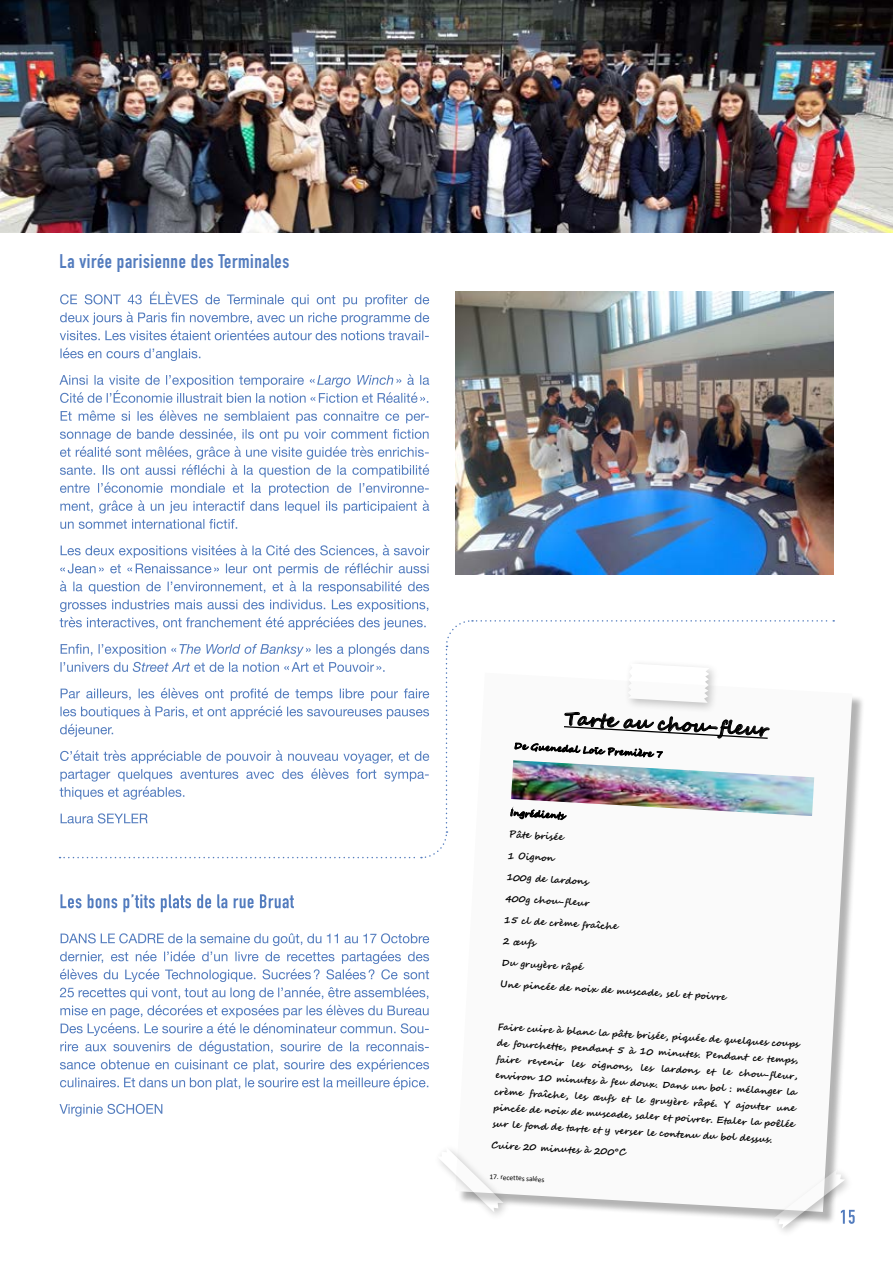
<style>
.page{position:relative;width:893px;height:1263px;background:#fff}
.page>*{position:absolute;margin:0;border:0;box-sizing:border-box;transform-origin:0 0}
.t1{font:700 19.5px "DIN Condensed";letter-spacing:.03em;color:#537cbe}
.t2{font:700 18.3px "Segoe Script";color:#000}
.t3{font:700 9.3px/16.2px "Segoe Script";color:#000;text-align:justify}
.t4{font:700 9px "Segoe Script";color:#000}
.t5{font:7.35px "Calibri";color:#000}
</style>
<div class="page">
<svg style="left:60px;top:545px;width:369px;height:49px"></svg>
<svg style="left:60px;top:519px;width:177px;height:10px"></svg>
<svg style="left:60px;top:410px;width:369px;height:103px"></svg>
<svg style="left:59px;top:374px;width:370px;height:29px"></svg>
<svg style="left:60px;top:348px;width:140px;height:13px"></svg>
<svg style="left:60px;top:292px;width:369px;height:48px"></svg>
<svg style="left:60px;top:1104px;width:102px;height:12px"></svg>
<svg style="left:60px;top:933px;width:369px;height:157px"></svg>
<svg style="left:60px;top:894px;width:234px;height:18px"></svg>
<div style="left:457px;top:675px;width:408px;height:549px;background:#000;opacity:.3"></div>
<svg style="left:457px;top:675px;width:395px;height:537px"></svg>
<div style="left:433px;top:1143px;width:81px;height:79px;background:#000;opacity:.75"></div>
<svg style="left:437px;top:1147px;width:67px;height:65px"></svg>
<div style="left:770px;top:1165px;width:85px;height:73px;background:#000;opacity:.75"></div>
<img style="left:0;top:0;width:893px;height:232px">
<img style="left:456px;top:291px;width:377px;height:283px">
<svg style="left:60px;top:600px;width:774px;height:259px"></svg>
<svg style="left:774px;top:1169px;width:81px;height:60px"></svg>
<h1 class="t1" style="left:60px;top:248px;width:231px">La virée parisienne des Terminales</h1>
<h2 class="t2" style="left:565px;top:704px;width:205px;rotate:3deg">Tarte au chou-fleur</h2>
<p class="t4" style="left:514px;top:739px;width:151px;rotate:3deg">De Guenedal Loïc Première 7</p>
<p class="t4" style="left:511px;top:805px;width:56px;rotate:3deg">Ingrédients</p>
<p class="t3" style="left:509px;top:826px;width:56px;rotate:3deg">Pâte brisée</p>
<p class="t3" style="left:508px;top:848px;width:48px;rotate:3deg">1 Oignon</p>
<p class="t3" style="left:507px;top:869px;width:83px;rotate:3deg">100g de lardons</p>
<p class="t3" style="left:506px;top:890px;width:86px;rotate:3deg">400g chou-fleur</p>
<p class="t3" style="left:504px;top:912px;width:115px;rotate:3deg">15 cl de crème fraîche</p>
<p class="t3" style="left:503px;top:933px;width:34px;rotate:3deg">2 œufs</p>
<p class="t3" style="left:502px;top:955px;width:83px;rotate:3deg">Du gruyère râpé</p>
<p class="t3" style="left:501px;top:977px;width:227px;rotate:3deg">Une pincée de noix de muscade, sel et poivre</p>
<p class="t3" style="left:498px;top:1019px;width:304px;rotate:3deg">Faire cuire à blanc la pâte brisée, piquée de quelques coups de fourchette, pendant 5 à 10 minutes. Pendant ce temps, faire revenir les oignons, les lardons et le chou-fleur, environ 10 minutes à feu doux. Dans un bol : mélanger la crème fraîche, les œufs et le gruyère râpé. Y ajouter une pincée de noix de muscade, saler et poivrer. Etaler la poêlée sur le fond de tarte et y verser le contenu du bol dessus.</p>
<p class="t3" style="left:492px;top:1137px;width:136px;rotate:3deg">Cuire 20 minutes à 200°C</p>
<p class="t5" style="left:490px;top:1171px;width:57px;rotate:3deg">17. recettes salées</p>
</div>
